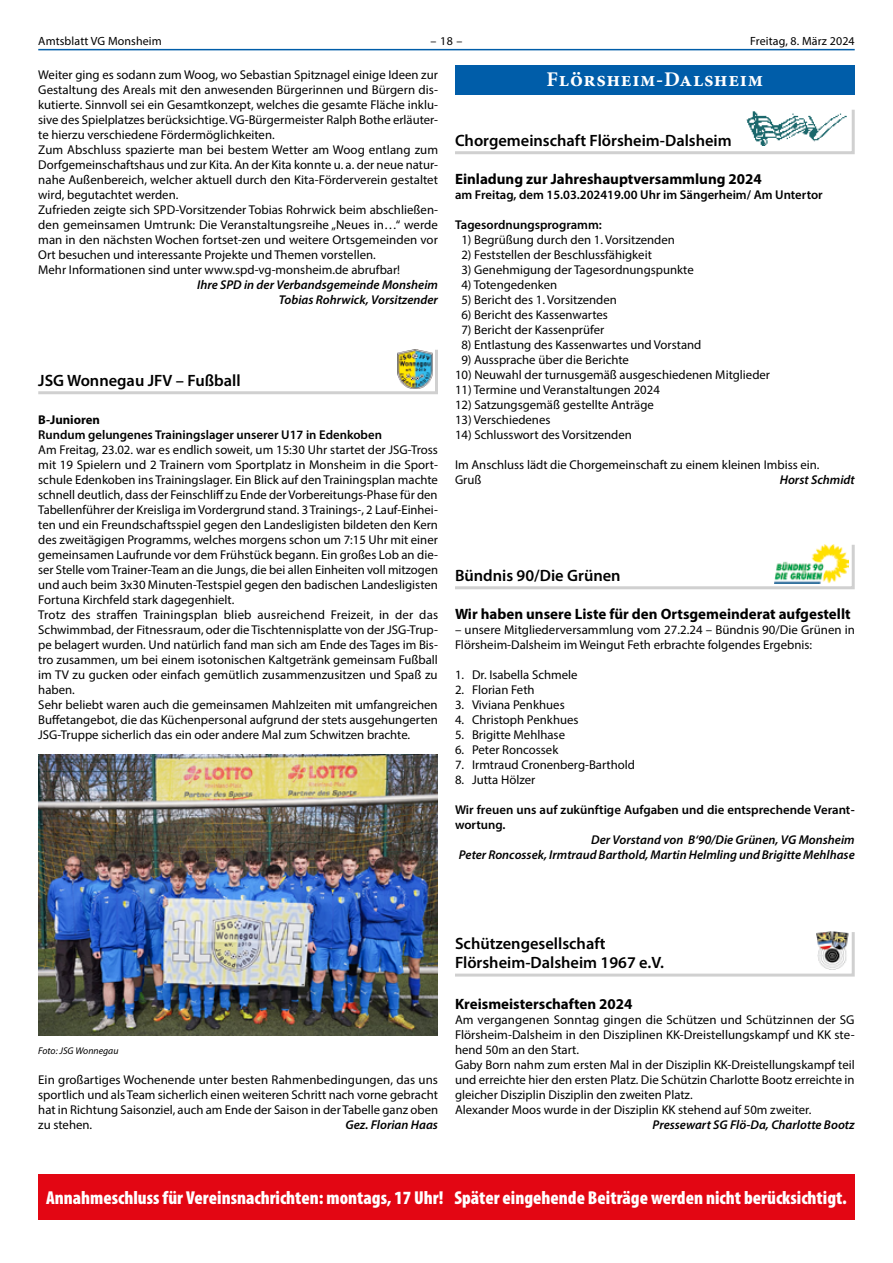
<style>
.page{position:relative;width:893px;height:1263px;background:#fff}
.page>*{position:absolute;margin:0;border:0;box-sizing:border-box;transform-origin:0 0}
.t1{font:700 20.85px "Minion Pro";letter-spacing:.03em;color:#fff}
.t2{font:900 condensed 18.75px "Myriad Pro";color:#fff}
.t3{font:600 16.5px "Myriad Pro";color:#000}
.Fließtext_Überschrift{font:700 15px "Myriad Pro";color:#000}
.Fließtext_Blocksatz{font:12.75px/15px "Myriad Pro";color:#000;text-align:justify}
.Fließtext_Blocksatz-2{font:italic 600 12.75px "Myriad Pro";color:#000}
.Fließtext_Blocksatz-3{font:600 12.75px/15px "Myriad Pro";color:#000}
.Nummerierung_nach_Zahlen{font:12.75px "Myriad Pro";color:#000}
.Fließtext_Blocksatz-4{font:700 12.75px "Myriad Pro";color:#000}
.t4{font:12px "Myriad Pro";letter-spacing:.01em;color:#000}
.Fließtext_Blocksatz-5{font:italic 9.75px "Myriad Pro";color:#000}
</style>
<div class="page">
<hr style="left:38px;top:49px;width:817px;height:1px;background:#005da9">
<img style="left:38px;top:754px;width:400px;height:281px">
<svg style="left:38px;top:349px;width:400px;height:46px"></svg>
<img style="left:398px;top:349px;width:34px;height:40px">
<div style="left:38px;top:1174px;width:817px;height:45px;background:#e30613"></div>
<div style="left:455px;top:65px;width:400px;height:29px;background:#005da9"></div>
<svg style="left:455px;top:544px;width:400px;height:46px"></svg>
<img style="left:775px;top:544px;width:73px;height:39px">
<svg style="left:455px;top:109px;width:400px;height:46px"></svg>
<img style="left:747px;top:110px;width:101px;height:35px">
<svg style="left:455px;top:932px;width:400px;height:45px"></svg>
<img style="left:816px;top:931px;width:32px;height:39px">
<p class="t4" style="left:38px;top:34px;width:125px">Amtsblatt VG Monsheim</p>
<p class="t4" style="left:431px;top:34px;width:33px">– 18 –</p>
<p class="t4" style="left:750px;top:34px;width:106px">Freitag, 8. März 2024</p>
<p class="Fließtext_Blocksatz" style="left:38px;top:67px;width:401px">Weiter ging es sodann zum Woog, wo Sebastian Spitznagel einige Ideen zur Gestaltung des Areals mit den anwesenden Bürgerinnen und Bürgern dis&shy;kutierte. Sinnvoll sei ein Gesamtkonzept, welches die gesamte Fläche inklu&shy;sive des Spielplatzes berücksichtige. VG-Bürgermeister Ralph Bothe erläuter&shy;te hierzu verschiedene Fördermöglichkeiten.</p>
<p class="Fließtext_Blocksatz" style="left:38px;top:142px;width:401px">Zum Abschluss spazierte man bei bestem Wetter am Woog entlang zum Dorfgemeinschaftshaus und zur Kita. An der Kita konnte u. a. der neue natur&shy;nahe Außenbereich, welcher aktuell durch den Kita-Förderverein gestaltet wird, begutachtet werden.</p>
<p class="Fließtext_Blocksatz" style="left:38px;top:202px;width:401px">Zufrieden zeigte sich SPD-Vorsitzender Tobias Rohrwick beim abschließen&shy;den gemeinsamen Umtrunk: Die Veranstaltungsreihe „Neues in…“ werde man in den nächsten Wochen fortset-zen und weitere Ortsgemeinden vor Ort besuchen und interessante Projekte und Themen vorstellen.</p>
<p class="Fließtext_Blocksatz" style="left:38px;top:262px;width:363px">Mehr Informationen sind unter www.spd-vg-monsheim.de abrufbar!</p>
<p class="Fließtext_Blocksatz-2" style="left:197px;top:277px;width:242px">Ihre SPD in der Verbandsgemeinde Monsheim</p>
<p class="Fließtext_Blocksatz-2" style="left:279px;top:292px;width:160px">Tobias Rohrwick, Vorsitzender</p>
<p class="t3" style="left:38px;top:370px;width:204px">JSG Wonnegau JFV – Fußball</p>
<p class="Fließtext_Blocksatz-4" style="left:38px;top:412px;width:63px">B-Junioren</p>
<p class="Fließtext_Blocksatz-3" style="left:38px;top:427px;width:345px">Rundum gelungenes Trainingslager unserer U17 in Edenkoben</p>
<p class="Fließtext_Blocksatz" style="left:38px;top:442px;width:401px">Am Freitag, 23.02. war es endlich soweit, um 15:30 Uhr startet der JSG-Tross mit 19 Spielern und 2 Trainern vom Sportplatz in Monsheim in die Sport&shy;schule Edenkoben ins Trainingslager. Ein Blick auf den Trainingsplan machte schnell deutlich, dass der Feinschliff zu Ende der Vorbereitungs-Phase für den Tabellenführer der Kreisliga im Vordergrund stand. 3 Trainings-, 2 Lauf-Einhei&shy;ten und ein Freundschaftsspiel gegen den Landesligisten bildeten den Kern des zweitägigen Programms, welches morgens schon um 7:15 Uhr mit einer gemeinsamen Laufrunde vor dem Frühstück begann. Ein großes Lob an die&shy;ser Stelle vom Trainer-Team an die Jungs, die bei allen Einheiten voll mitzogen und auch beim 3x30 Minuten-Testspiel gegen den badischen Landesligisten Fortuna Kirchfeld stark dagegenhielt.</p>
<p class="Fließtext_Blocksatz" style="left:38px;top:607px;width:401px">Trotz des straffen Trainingsplan blieb ausreichend Freizeit, in der das Schwimmbad, der Fitnessraum, oder die Tischtennisplatte von der JSG-Trup&shy;pe belagert wurden. Und natürlich fand man sich am Ende des Tages im Bis&shy;tro zusammen, um bei einem isotonischen Kaltgetränk gemeinsam Fußball im TV zu gucken oder einfach gemütlich zusammenzusitzen und Spaß zu haben.</p>
<p class="Fließtext_Blocksatz" style="left:38px;top:697px;width:401px">Sehr beliebt waren auch die gemeinsamen Mahlzeiten mit umfangreichen Buffetangebot, die das Küchenpersonal aufgrund der stets ausgehungerten JSG-Truppe sicherlich das ein oder andere Mal zum Schwitzen brachte.</p>
<p class="t1" style="left:547px;top:64px;width:218px">Flörsheim-Dalsheim</p>
<p class="t3" style="left:455px;top:130px;width:278px">Chorgemeinschaft Flörsheim-Dalsheim</p>
<p class="Fließtext_Überschrift" style="left:455px;top:169px;width:308px">Einladung zur Jahreshauptversammlung 2024</p>
<p class="Fließtext_Blocksatz-3" style="left:455px;top:187px;width:369px">am Freitag, dem 15.03.202419.00 Uhr im Sängerheim/ Am Untertor</p>
<p class="Fließtext_Blocksatz-3" style="left:455px;top:217px;width:148px">Tagesordnungsprogramm:</p>
<p class="Fließtext_Blocksatz" style="left:461px;top:232px;width:215px">1) Begrüßung durch den 1. Vorsitzenden</p>
<p class="Fließtext_Blocksatz" style="left:461px;top:247px;width:192px">2) Feststellen der Beschlussfähigkeit</p>
<p class="Fließtext_Blocksatz" style="left:461px;top:262px;width:234px">3) Genehmigung der Tagesordnungspunkte</p>
<p class="Fließtext_Blocksatz" style="left:461px;top:277px;width:97px">4) Totengedenken</p>
<p class="Fließtext_Blocksatz" style="left:461px;top:292px;width:157px">5) Bericht des 1. Vorsitzenden</p>
<p class="Fließtext_Blocksatz" style="left:461px;top:307px;width:148px">6) Bericht des Kassenwartes</p>
<p class="Fließtext_Blocksatz" style="left:461px;top:322px;width:144px">7) Bericht der Kassenprüfer</p>
<p class="Fließtext_Blocksatz" style="left:461px;top:337px;width:242px">8) Entlastung des Kassenwartes und Vorstand</p>
<p class="Fließtext_Blocksatz" style="left:461px;top:352px;width:169px">9) Aussprache über die Berichte</p>
<p class="Fließtext_Blocksatz" style="left:455px;top:367px;width:317px">10) Neuwahl der turnusgemäß ausgeschiedenen Mitglieder</p>
<p class="Fließtext_Blocksatz" style="left:455px;top:382px;width:206px">11) Termine und Veranstaltungen 2024</p>
<p class="Fließtext_Blocksatz" style="left:455px;top:397px;width:200px">12) Satzungsgemäß gestellte Anträge</p>
<p class="Fließtext_Blocksatz" style="left:455px;top:412px;width:97px">13) Verschiedenes</p>
<p class="Fließtext_Blocksatz" style="left:455px;top:427px;width:178px">14) Schlusswort des Vorsitzenden</p>
<p class="Fließtext_Blocksatz" style="left:455px;top:457px;width:366px">Im Anschluss lädt die Chorgemeinschaft zu einem kleinen Imbiss ein.</p>
<p class="Fließtext_Blocksatz" style="left:455px;top:472px;width:28px">Gruß</p>
<p class="Fließtext_Blocksatz-2" style="left:780px;top:472px;width:76px">Horst Schmidt</p>
<p class="t3" style="left:455px;top:565px;width:167px">Bündnis 90/Die Grünen</p>
<p class="Fließtext_Überschrift" style="left:455px;top:604px;width:397px">Wir haben unsere Liste für den Ortsgemeinderat aufgestellt</p>
<p class="Fließtext_Blocksatz" style="left:455px;top:622px;width:401px">– unsere Mitgliederversammlung vom 27.2.24 – Bündnis 90/Die Grünen in<br>Flörsheim-Dalsheim im Weingut Feth erbrachte folgendes Ergebnis:</p>
<p class="Nummerierung_nach_Zahlen" style="left:455px;top:667px;width:124px">1. Dr. Isabella Schmele</p>
<p class="Nummerierung_nach_Zahlen" style="left:455px;top:682px;width:81px">2. Florian Feth</p>
<p class="Nummerierung_nach_Zahlen" style="left:455px;top:697px;width:111px">3. Viviana Penkhues</p>
<p class="Nummerierung_nach_Zahlen" style="left:455px;top:712px;width:125px">4. Christoph Penkhues</p>
<p class="Nummerierung_nach_Zahlen" style="left:455px;top:727px;width:112px">5. Brigitte Mehlhase</p>
<p class="Nummerierung_nach_Zahlen" style="left:455px;top:742px;width:105px">6. Peter Roncossek</p>
<p class="Nummerierung_nach_Zahlen" style="left:455px;top:757px;width:182px">7. Irmtraud Cronenberg-Barthold</p>
<p class="Nummerierung_nach_Zahlen" style="left:455px;top:772px;width:82px">8. Jutta Hölzer</p>
<p class="Fließtext_Blocksatz-3" style="left:455px;top:802px;width:401px">Wir freuen uns auf zukünftige Aufgaben und die entsprechende Verant&shy;wortung.</p>
<p class="Fließtext_Blocksatz-2" style="left:591px;top:832px;width:265px">Der Vorstand von B‘90/Die Grünen, VG Monsheim</p>
<p class="Fließtext_Blocksatz-2" style="left:459px;top:847px;width:397px">Peter Roncossek, Irmtraud Barthold, Martin Helmling und Brigitte Mehlhase</p>
<p class="Fließtext_Blocksatz-5" style="left:38px;top:1045px;width:82px">Foto: JSG Wonnegau</p>
<p class="Fließtext_Blocksatz" style="left:38px;top:1072px;width:401px">Ein großartiges Wochenende unter besten Rahmenbedingungen, das uns sportlich und als Team sicherlich einen weiteren Schritt nach vorne gebracht hat in Richtung Saisonziel, auch am Ende der Saison in der Tabelle ganz oben zu stehen.</p>
<p class="Fließtext_Blocksatz-2" style="left:346px;top:1117px;width:94px">Gez. Florian Haas</p>
<p class="t3" style="left:455px;top:932px;width:152px">Schützengesellschaft</p>
<p class="t3" style="left:455px;top:952px;width:211px">Flörsheim-Dalsheim 1967 e.V.</p>
<p class="Fließtext_Überschrift" style="left:455px;top:994px;width:179px">Kreismeisterschaften 2024</p>
<p class="Fließtext_Blocksatz" style="left:455px;top:1012px;width:401px">Am vergangenen Sonntag gingen die Schützen und Schützinnen der SG Flörsheim-Dalsheim in den Disziplinen KK-Dreistellungskampf und KK ste&shy;hend 50m an den Start.</p>
<p class="Fließtext_Blocksatz" style="left:455px;top:1057px;width:401px">Gaby Born nahm zum ersten Mal in der Disziplin KK-Dreistellungskampf teil und erreichte hier den ersten Platz. Die Schützin Charlotte Bootz erreichte in gleicher Disziplin Disziplin den zweiten Platz.</p>
<p class="Fließtext_Blocksatz" style="left:455px;top:1102px;width:358px">Alexander Moos wurde in der Disziplin KK stehend auf 50m zweiter.</p>
<p class="Fließtext_Blocksatz-2" style="left:653px;top:1117px;width:204px">Pressewart SG Flö-Da, Charlotte Bootz</p>
<p class="t2" style="left:46px;top:1185px;width:802px">Annahmeschluss für Vereinsnachrichten: montags, 17 Uhr! Später eingehende Beiträge werden nicht berücksichtigt.</p>
</div>
